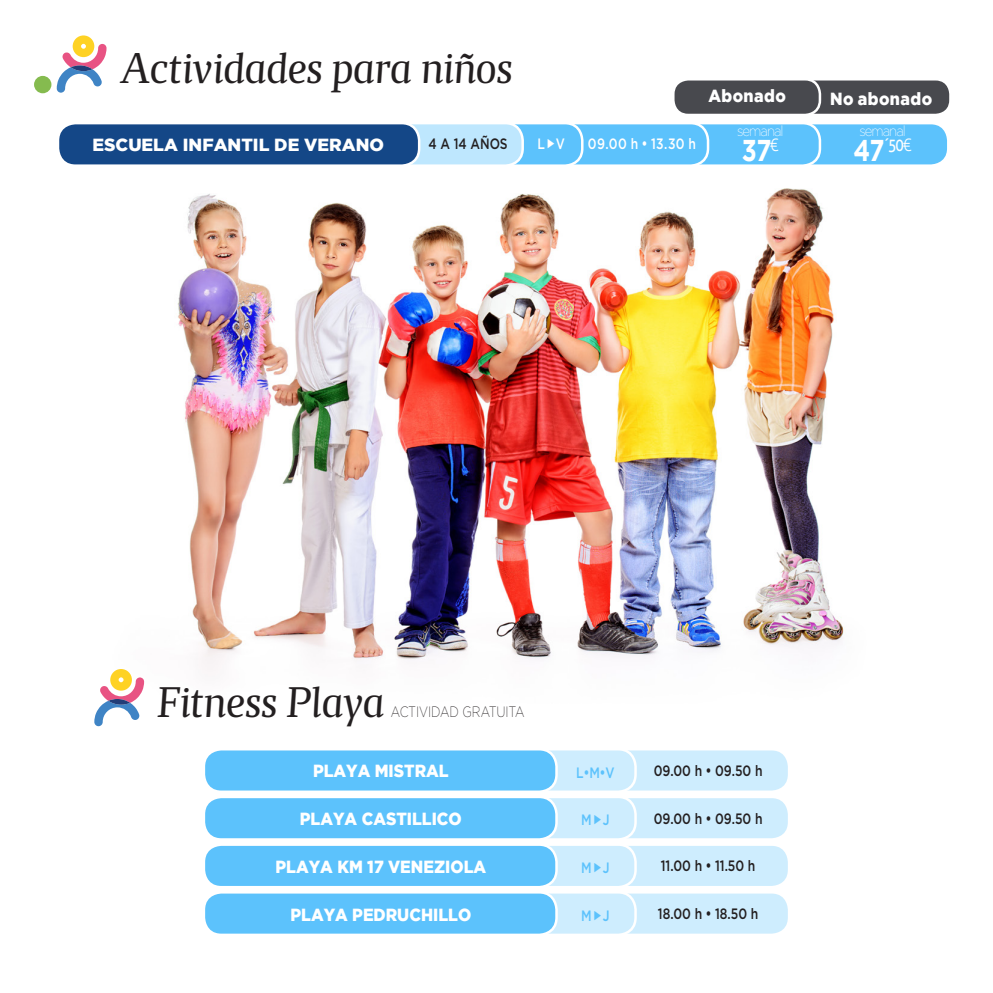
<style>
.page{position:relative;width:993px;height:993px;background:#fff}
.page>*{position:absolute;margin:0;border:0;box-sizing:border-box;transform-origin:0 0}
.t1{font:italic 42.5px "Maga W01";letter-spacing:-.005em;color:#231f20}
.t2{font:700 30px "Gotham";color:#fff;scale:.81 1}
.t3{font:900 17.5px "Gotham";color:#fff;scale:.91 1}
.t4{font:900 17.5px "Gotham";color:#fff}
.t5{font:900 17.5px "Gotham";letter-spacing:.025em;color:#fff;scale:.91 1}
.t6{font:17.5px "Aller";color:#fff;scale:.81 1}
.t7{font:500 15px "Gotham";color:#231f20;scale:.81 1}
.t8{font:200 15px "Gotham";color:#231f20;scale:.81 1}
.t9{font:500 15px "Gotham";letter-spacing:.03em;color:#fff;scale:.81 1}
.t10{font:500 15px "Gotham";color:#5cc2fc;scale:.81 1}
.t11{font:200 14.5px "Gotham";letter-spacing:-.075em;color:#fff;scale:.9 1}
.s1{font-family:"Gotham";font-weight:700;font-size:30px}
.s2{font-weight:300}
</style>
<div class="page">
<img style="left:144px;top:188px;width:700px;height:495px">
<div style="left:765px;top:123px;width:182px;height:43px;background:#5cc2fc;border-radius:17px"></div>
<div style="left:763px;top:122px;width:186px;height:45px;border:2px solid #fff;border-radius:17px"></div>
<div style="left:636px;top:123px;width:183px;height:43px;background:#5cc2fc;border-radius:17px"></div>
<div style="left:635px;top:122px;width:185px;height:45px;border:2px solid #fff;border-radius:17px"></div>
<svg style="left:57px;top:35px;width:49px;height:58px"></svg>
<div style="left:34px;top:76px;width:17px;height:17px;background:#85bb4f;border-radius:50%"></div>
<svg style="left:94px;top:669px;width:50px;height:57px"></svg>
<div style="left:565px;top:749px;width:223px;height:42px;background:#ceedfe;border-radius:17px"></div>
<div style="left:563px;top:747px;width:227px;height:45px;border:2px solid #fff;border-radius:17px"></div>
<div style="left:434px;top:749px;width:201px;height:42px;background:#ceedfe;border-radius:17px"></div>
<div style="left:433px;top:747px;width:203px;height:45px;border:2px solid #fff;border-radius:17px"></div>
<div style="left:204px;top:749px;width:352px;height:42px;background:#5cc2fc;border-radius:17px"></div>
<div style="left:202px;top:747px;width:355px;height:45px;border:2px solid #fff;border-radius:17px"></div>
<div style="left:565px;top:796px;width:223px;height:43px;background:#ceedfe;border-radius:17px"></div>
<div style="left:563px;top:795px;width:227px;height:45px;border:2px solid #fff;border-radius:17px"></div>
<div style="left:434px;top:796px;width:201px;height:43px;background:#ceedfe;border-radius:17px"></div>
<div style="left:433px;top:795px;width:203px;height:45px;border:2px solid #fff;border-radius:17px"></div>
<div style="left:204px;top:796px;width:352px;height:43px;background:#5cc2fc;border-radius:17px"></div>
<div style="left:202px;top:795px;width:355px;height:45px;border:2px solid #fff;border-radius:17px"></div>
<div style="left:565px;top:844px;width:223px;height:42px;background:#ceedfe;border-radius:17px"></div>
<div style="left:563px;top:843px;width:227px;height:45px;border:2px solid #fff;border-radius:17px"></div>
<div style="left:434px;top:844px;width:201px;height:42px;background:#ceedfe;border-radius:17px"></div>
<div style="left:433px;top:843px;width:203px;height:45px;border:2px solid #fff;border-radius:17px"></div>
<div style="left:204px;top:844px;width:352px;height:42px;background:#5cc2fc;border-radius:17px"></div>
<div style="left:202px;top:843px;width:355px;height:45px;border:2px solid #fff;border-radius:17px"></div>
<div style="left:565px;top:892px;width:223px;height:42px;background:#ceedfe;border-radius:17px"></div>
<div style="left:563px;top:890px;width:227px;height:45px;border:2px solid #fff;border-radius:17px"></div>
<div style="left:434px;top:892px;width:201px;height:42px;background:#ceedfe;border-radius:17px"></div>
<div style="left:433px;top:890px;width:203px;height:45px;border:2px solid #fff;border-radius:17px"></div>
<div style="left:204px;top:892px;width:352px;height:42px;background:#5cc2fc;border-radius:17px"></div>
<div style="left:202px;top:890px;width:355px;height:45px;border:2px solid #fff;border-radius:17px"></div>
<div style="left:525px;top:123px;width:182px;height:43px;background:#5cc2fc;border-radius:17px"></div>
<div style="left:523px;top:122px;width:186px;height:45px;border:2px solid #fff;border-radius:17px"></div>
<div style="left:418px;top:123px;width:164px;height:43px;background:#5cc2fc;border-radius:17px"></div>
<div style="left:417px;top:122px;width:166px;height:45px;border:2px solid #fff;border-radius:17px"></div>
<div style="left:358px;top:123px;width:164px;height:43px;background:#bee7fe;border-radius:17px"></div>
<div style="left:357px;top:122px;width:166px;height:45px;border:2px solid #fff;border-radius:17px"></div>
<div style="left:58px;top:123px;width:361px;height:43px;background:#144787;border-radius:17px"></div>
<div style="left:57px;top:122px;width:363px;height:45px;border:2px solid #fff;border-radius:17px"></div>
<div style="left:735px;top:79px;width:215px;height:36px;background:#48494e;border-radius:15px"></div>
<div style="left:734px;top:78px;width:217px;height:38px;border:2px solid #fff;border-radius:15px"></div>
<div style="left:673px;top:79px;width:146px;height:36px;background:#48494e;border-radius:15px"></div>
<div style="left:671px;top:78px;width:149px;height:38px;border:2px solid #fff;border-radius:15px"></div>
<p class="t1" style="left:120px;top:44px;width:393px">Actividades para niños</p>
<p class="t4" style="left:92px;top:135px;width:293px">ESCUELA INFANTIL DE VERANO</p>
<p class="t7" style="left:428px;top:134px;width:99px">4 A 14 AÑOS</p>
<p class="t9" style="left:537px;top:134px;width:35px">L V</p>
<p class="t9" style="left:587px;top:134px;width:135px">09.00 h • 13.30 h</p>
<p class="t5" style="left:708px;top:86px;width:86px">Abonado</p>
<p class="t5" style="left:829px;top:88px;width:114px">No abonado</p>
<p class="t11" style="left:736px;top:122px;width:53px">semanal</p>
<p class="t2" style="left:741px;top:133px;width:47px">37<sup>€</sup></p>
<p class="t11" style="left:859px;top:122px;width:53px">semanal</p>
<p class="t6" style="left:853px;top:134px;width:73px"><span class="s1">47</span>´50<span class="s2">€</span></p>
<p class="t1" style="left:156px;top:677px;width:229px">Fitness Playa</p>
<p class="t8" style="left:390px;top:702px;width:166px">ACTIVIDAD GRATUITA</p>
<p class="t3" style="left:313px;top:760px;width:151px">PLAYA MISTRAL</p>
<p class="t10" style="left:576px;top:762px;width:49px">L•M•V</p>
<p class="t7" style="left:653px;top:760px;width:136px">09.00 h • 09.50 h</p>
<p class="t3" style="left:300px;top:808px;width:179px">PLAYA CASTILLICO</p>
<p class="t10" style="left:581px;top:809px;width:36px">M J</p>
<p class="t7" style="left:653px;top:808px;width:136px">09.00 h • 09.50 h</p>
<p class="t3" style="left:275px;top:856px;width:233px">PLAYA KM 17 VENEZIOLA</p>
<p class="t10" style="left:581px;top:857px;width:36px">M J</p>
<p class="t7" style="left:660px;top:855px;width:118px">11.00 h • 11.50 h</p>
<p class="t3" style="left:290px;top:903px;width:200px">PLAYA PEDRUCHILLO</p>
<p class="t10" style="left:581px;top:905px;width:36px">M J</p>
<p class="t7" style="left:657px;top:903px;width:125px">18.00 h • 18.50 h</p>
</div>
